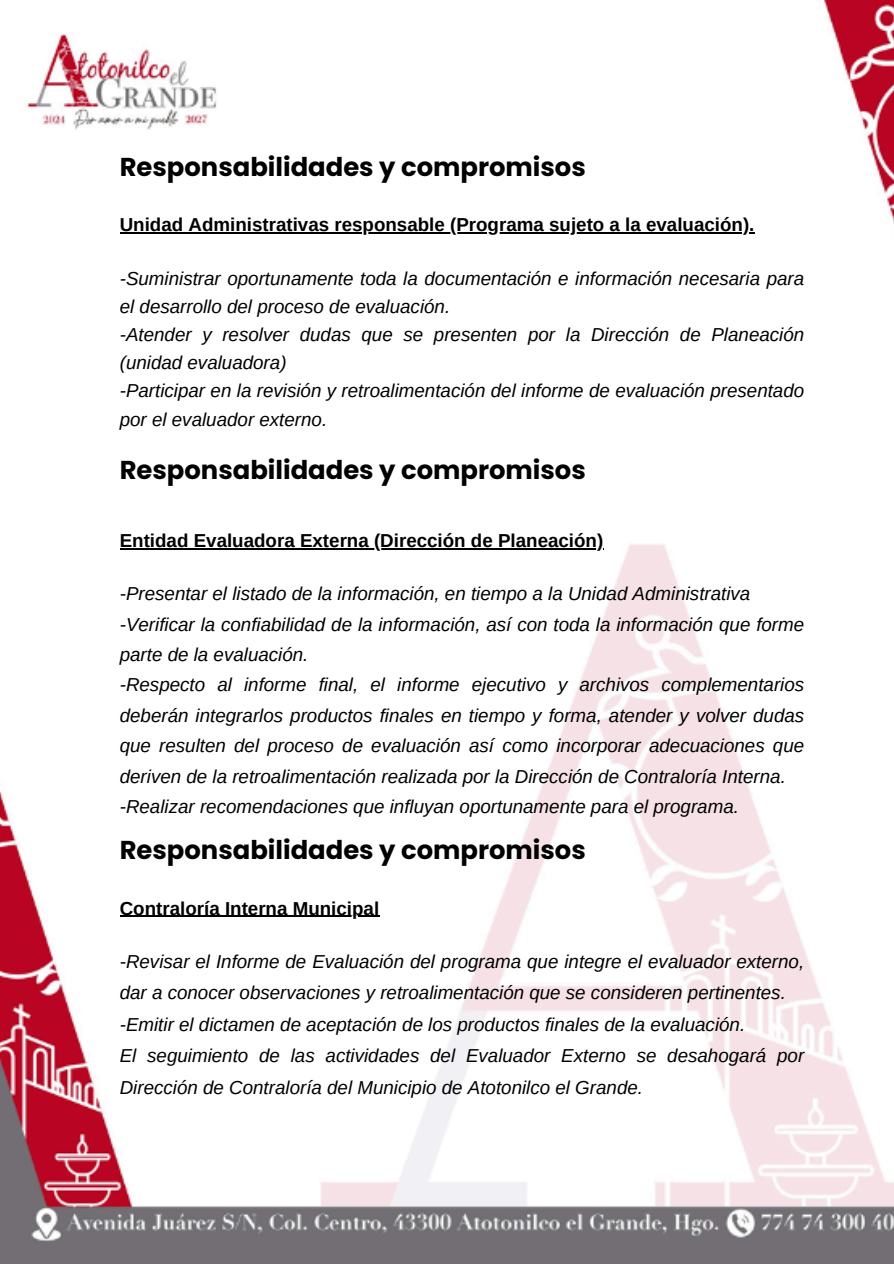
<style>
.page{position:relative;width:894px;height:1264px;background:#fff}
.page>*{position:absolute;margin:0;border:0;box-sizing:border-box;transform-origin:0 0}
.t1{font:700 25.8px "Poppins";color:#000}
.t2{font:italic 18.75px/30.3px "Arimo";color:#000}
.t3{font:700 18.75px "Arimo";color:#000}
</style>
<div class="page">
<img style="left:0;top:0;width:893px;height:1263px">
<hr style="left:120px;top:232px;width:634px;height:1px;background:#000">
<hr style="left:120px;top:548px;width:483px;height:1px;background:#000">
<hr style="left:120px;top:915px;width:259px;height:2px;background:#000">
<h2 class="t1" style="left:120px;top:149px;width:467px">Responsabilidades y compromisos</h2>
<h3 class="t3" style="left:120px;top:214px;width:636px">Unidad Administrativas responsable (Programa sujeto a la evaluación).</h3>
<p class="t2" style="left:120px;top:264px;width:685px;line-height:28.2px">-Suministrar oportunamente toda la documentación e información necesaria para el desarrollo del proceso de evaluación.</p>
<p class="t2" style="left:120px;top:320px;width:685px;line-height:28.2px">-Atender y resolver dudas que se presenten por la Dirección de Planeación (unidad evaluadora)</p>
<p class="t2" style="left:120px;top:377px;width:685px;line-height:28.2px">-Participar en la revisión y retroalimentación del informe de evaluación presentado por el evaluador externo.</p>
<h1 class="t1" style="left:120px;top:452px;width:467px">Responsabilidades y compromisos</h1>
<h3 class="t3" style="left:120px;top:530px;width:485px">Entidad Evaluadora Externa (Dirección de Planeación)</h3>
<p class="t2" style="left:120px;top:578px;width:632px">-Presentar el listado de la información, en tiempo a la Unidad Administrativa</p>
<p class="t2" style="left:120px;top:609px;width:685px">-Verificar la confiabilidad de la información, así con toda la información que forme parte de la evaluación.</p>
<p class="t2" style="left:120px;top:669px;width:685px;text-align:justify">-Respecto al informe final, el informe ejecutivo y archivos complementarios deberán integrarlos productos finales en tiempo y forma, atender y volver dudas que resulten del proceso de evaluación así como incorporar adecuaciones que deriven de la retroalimentación realizada por la Dirección de Contraloría Interna.</p>
<p class="t2" style="left:120px;top:791px;width:620px">-Realizar recomendaciones que influyan oportunamente para el programa.</p>
<h1 class="t1" style="left:120px;top:831px;width:467px">Responsabilidades y compromisos</h1>
<h3 class="t3" style="left:120px;top:897px;width:261px">Contraloría Interna Municipal</h3>
<p class="t2" style="left:120px;top:945px;width:685px;line-height:31.5px">-Revisar el Informe de Evaluación del programa que integre el evaluador externo, dar a conocer observaciones y retroalimentación que se consideren pertinentes.</p>
<p class="t2" style="left:120px;top:1009px;width:626px">-Emitir el dictamen de aceptación de los productos finales de la evaluación.</p>
<p class="t2" style="left:120px;top:1040px;width:685px;line-height:31.5px">El seguimiento de las actividades del Evaluador Externo se desahogará por<br>Dirección de Contraloría del Municipio de Atotonilco el Grande.</p>
</div>
